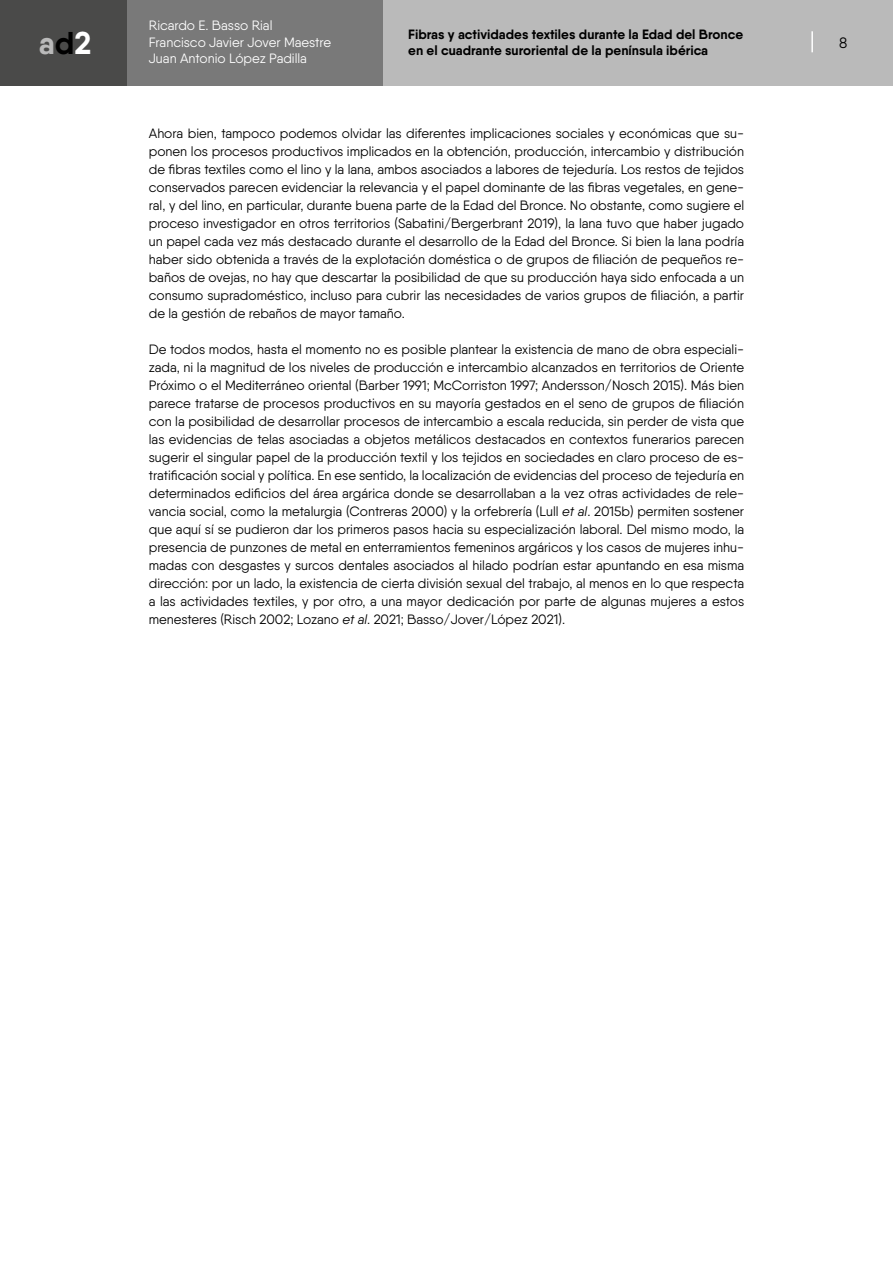
<style>
.page{position:relative;width:893px;height:1263px;background:#fff}
.page>*{position:absolute;margin:0;border:0;box-sizing:border-box;transform-origin:0 0}
.t1{font:700 31.5px "Qanelas";color:#bababa}
.t2{font:15px "Qanelas";color:#000}
.t3{font:13.5px/18px "Qanelas";color:#000;text-align:justify}
.t4{font:700 13.5px/16.5px "Qanelas";color:#000}
.t5{font:13.5px/16.5px "Qanelas";color:#fff}
.s1{color:#000}
.s2{color:#fff}
.s3{font-style:italic}
</style>
<div class="page">
<div style="left:0;top:0;width:128px;height:85px;background:#4a4a49"></div>
<div style="left:383px;top:0;width:510px;height:85px;background:#bababa"></div>
<div style="left:128px;top:0;width:255px;height:85px;background:#797979"></div>
<hr style="left:811px;top:31px;width:2px;height:21px;background:#fff">
<p class="t5" style="left:149px;top:17px;width:184px">Ricardo E. Basso Rial<br>Francisco Javier Jover Maestre<br>Juan Antonio López Padilla</p>
<p class="t4" style="left:408px;top:26px;width:336px">Fibras y actividades textiles durante la Edad del Bronce en el cuadrante suroriental de la península ibérica</p>
<h1 class="t1" style="left:39px;top:23px;width:54px">a<span class="s1">d</span><span class="s2">2</span></h1>
<p class="t2" style="left:839px;top:34px;width:10px">8</p>
<p class="t3" style="left:149px;top:124px;width:597px">Ahora bien, tampoco podemos olvidar las diferentes implicaciones sociales y económicas que su&shy;ponen los procesos productivos implicados en la obtención, producción, intercambio y distribución de fibras textiles como el lino y la lana, ambos asociados a labores de tejeduría. Los restos de tejidos conservados parecen evidenciar la relevancia y el papel dominante de las fibras vegetales, en gene&shy;ral, y del lino, en particular, durante buena parte de la Edad del Bronce. No obstante, como sugiere el proceso investigador en otros territorios (Sabatini/Bergerbrant 2019), la lana tuvo que haber jugado un papel cada vez más destacado durante el desarrollo de la Edad del Bronce. Si bien la lana podría haber sido obtenida a través de la explotación doméstica o de grupos de filiación de pequeños re&shy;baños de ovejas, no hay que descartar la posibilidad de que su producción haya sido enfocada a un consumo supradoméstico, incluso para cubrir las necesidades de varios grupos de filiación, a partir de la gestión de rebaños de mayor tamaño.</p>
<p class="t3" style="left:149px;top:340px;width:597px">De todos modos, hasta el momento no es posible plantear la existencia de mano de obra especiali&shy;zada, ni la magnitud de los niveles de producción e intercambio alcanzados en territorios de Oriente Próximo o el Mediterráneo oriental (Barber 1991; McCorriston 1997; Andersson/Nosch 2015). Más bien parece tratarse de procesos productivos en su mayoría gestados en el seno de grupos de filiación con la posibilidad de desarrollar procesos de intercambio a escala reducida, sin perder de vista que las evidencias de telas asociadas a objetos metálicos destacados en contextos funerarios parecen sugerir el singular papel de la producción textil y los tejidos en sociedades en claro proceso de es&shy;tratificación social y política. En ese sentido, la localización de evidencias del proceso de tejeduría en determinados edificios del área argárica donde se desarrollaban a la vez otras actividades de rele&shy;vancia social, como la metalurgia (Contreras 2000) y la orfebrería (Lull <span class="s3">et al</span>. 2015b) permiten sostener que aquí sí se pudieron dar los primeros pasos hacia su especialización laboral. Del mismo modo, la presencia de punzones de metal en enterramientos femeninos argáricos y los casos de mujeres inhu&shy;madas con desgastes y surcos dentales asociados al hilado podrían estar apuntando en esa misma dirección: por un lado, la existencia de cierta división sexual del trabajo, al menos en lo que respecta a las actividades textiles, y por otro, a una mayor dedicación por parte de algunas mujeres a estos menesteres (Risch 2002; Lozano <span class="s3">et al</span>. 2021; Basso/Jover/López 2021).</p>
</div>
